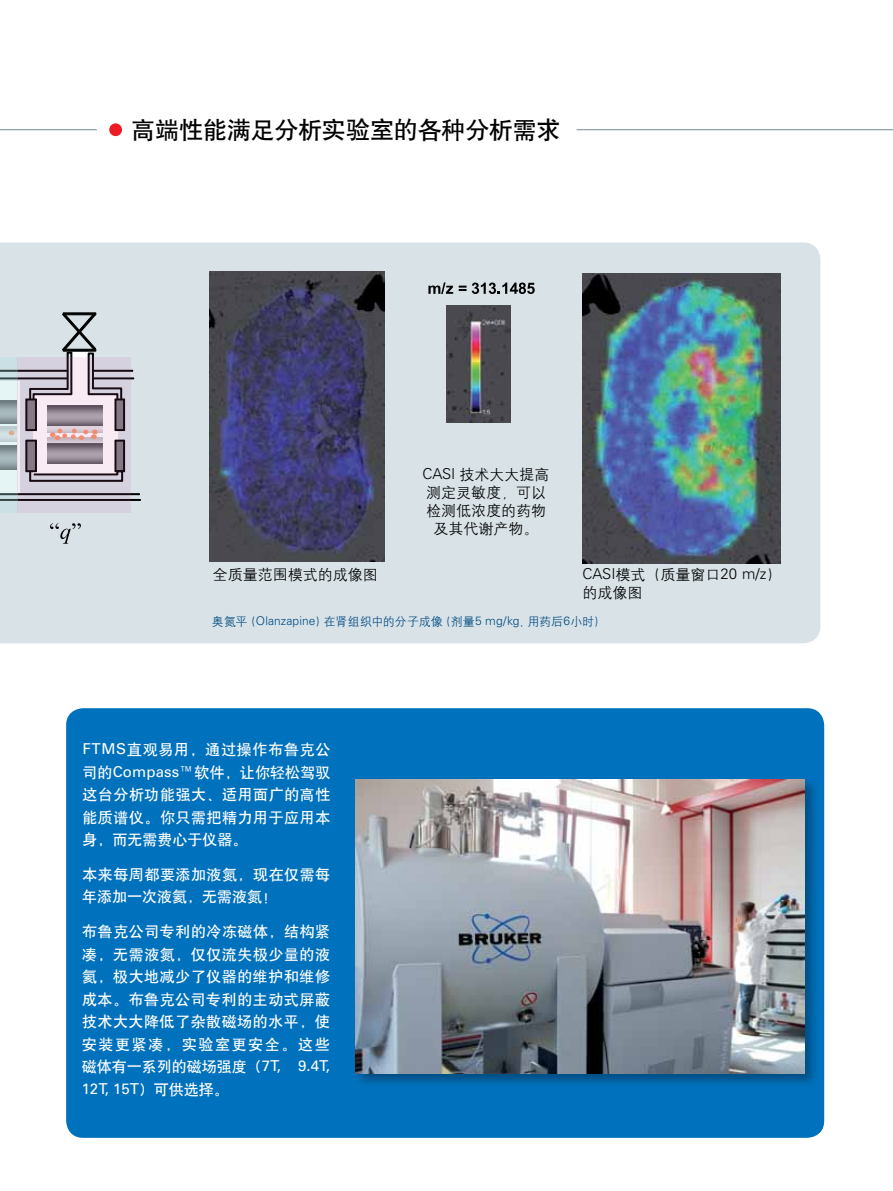
<style>
.page{position:relative;width:893px;height:1191px;background:#fff}
.page>*{position:absolute;margin:0;border:0;box-sizing:border-box;transform-origin:0 0}
.t1{font:24px "H Yb 1 gj";letter-spacing:-.01em;color:#000}
.t2{font:15px/22.5px "H Yb 1 gj";letter-spacing:.035em;color:#fff;text-align:justify}
.t3{font:15px/18px "H Yg 2 gj";color:#000;text-align:center}
.t4{font:300 15px "Univers LT Std";color:#000}
.t5{font:15px "Univers LT Std";letter-spacing:-.01em;color:#fff}
.t6{font:12px "H Yg 2 gj";letter-spacing:-.005em;color:#004a80}
.s1{font-family:"Univers LT Std";font-weight:300}
.s2{font-family:"H Yg 2 gj";font-weight:400}
.s3{font-family:"Univers LT Std"}
.s4{font-family:"H Yb 1 gj"}
</style>
<div class="page">
<div style="left:66px;top:708px;width:758px;height:429px;background:#0071bc;border-radius:17px"></div>
<hr style="left:0;top:129px;width:97px;height:1px;background:#748a96">
<div style="left:109px;top:123px;width:13px;height:13px;background:#ed1b23;border-radius:50%"></div>
<hr style="left:577px;top:129px;width:316px;height:1px;background:#748a96">
<div style="left:0;top:242px;width:820px;height:401px;background:#d8e2e7"></div>
<svg style="left:130px;top:494px;width:9px;height:5px"></svg>
<hr style="left:12px;top:499px;width:128px;height:1px;background:#000">
<div style="left:93px;top:378px;width:41px;height:1px;background:#000;border:1px solid #000"></div>
<div style="left:93px;top:370px;width:40px;height:1px;background:#000;border:1px solid #000"></div>
<svg style="left:0;top:313px;width:125px;height:45px;background:#c6ced3"></svg>
<svg style="left:0;top:358px;width:17px;height:155px;background:#b7c8ca"></svg>
<svg style="left:17px;top:358px;width:113px;height:155px;background:#b5abb5"></svg>
<svg style="left:50px;top:523px;width:31px;height:21px"></svg>
<svg style="left:428px;top:282px;width:25px;height:12px"></svg>
<svg style="left:459px;top:282px;width:76px;height:12px"></svg>
<img style="left:210px;top:271px;width:174px;height:290px">
<img style="left:447px;top:306px;width:63px;height:116px">
<img style="left:582px;top:273px;width:198px;height:290px">
<div style="left:354px;top:777px;width:465px;height:311px;background:#000;opacity:.3"></div>
<img style="left:356px;top:779px;width:448px;height:294px">
<h1 class="t1" style="left:131px;top:118px;width:431px">高端性能满足分析实验室的各种分析需求</h1>
<p class="t3" style="left:213px;top:565px;width:166px">全质量范围模式的成像图</p>
<p class="t3" style="left:422px;top:465px;width:129px"><span class="s1">CASI</span> 技术大大提高测定灵敏度，可以检测低浓度的药物及其代谢产物。</p>
<p class="t4" style="left:583px;top:564px;width:200px">CASI<span class="s2">模式（质量窗口</span>20 m/z<span class="s2">）</span></p>
<p class="t3" style="left:583px;top:583px;width:61px">的成像图</p>
<p class="t6" style="left:212px;top:616px;width:395px">奥氮平（<span class="s1">Olanzapine</span>）在肾组织中的分子成像（剂量<span class="s1">5 mg/kg</span>，用药后<span class="s1">6</span>小时）</p>
<p class="t2" style="left:82px;top:738px;width:250px"><span class="s3">FTMS</span>直观易用，通过操作布鲁克公司的<span class="s3">Compass™</span>软件，让你轻松驾驭这台分析功能强大、适用面广的高性能质谱仪。你只需把精力用于应用本身，而无需费心于仪器。</p>
<p class="t2" style="left:82px;top:863px;width:249px">本来每周都要添加液氮，现在仅需每年添加一次液氦，无需液氮！</p>
<p class="t2" style="left:82px;top:920px;width:250px">布鲁克公司专利的冷冻磁体，结构紧凑，无需液氮，仅仅流失极少量的液氦，极大地减少了仪器的维护和维修成本。布鲁克公司专利的主动式屏蔽技术大大降低了杂散磁场的水平，使安装更紧凑，实验室更安全。这些磁体有一系列的磁场强度（<span class="s3">7T, 9.4T,</span></p>
<p class="t5" style="left:82px;top:1079px;width:149px">12T, 15T<span class="s4">）可供选择。</span></p>
</div>
